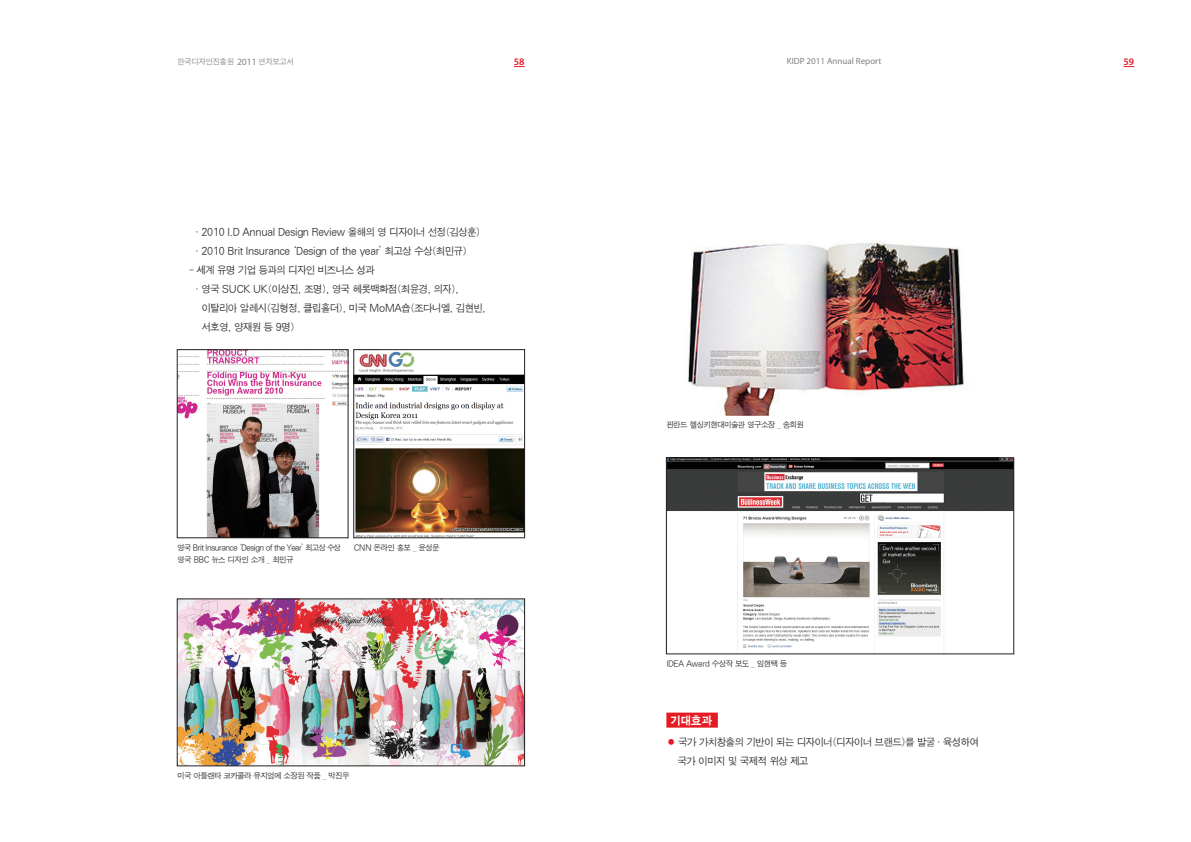
<style>
.page{position:relative;width:1191px;height:842px;background:#fff}
.page>*{position:absolute;margin:0;border:0;box-sizing:border-box;transform-origin:0 0}
.t1{font:11.5px "SMK Gothic Std";color:#fff;scale:.95 1}
.t2{font:10.2px/19px "SMJ Gothic Std";letter-spacing:-.09em;color:#231f20;scale:.95 1}
.t3{font:600 10px "Myriad Pro";color:#e51a23}
.t4{font:9px "Myriad Pro";color:#808285}
.t5{font:8px "SMJ Gothic Std";letter-spacing:-.09em;color:#231f20;scale:.95 1}
.t6{font:8px/12px "SMJ Gothic Std";letter-spacing:-.13em;color:#231f20;scale:.95 1}
.t7{font:8px "SMJ Gothic Std";letter-spacing:-.07em;color:#808285;scale:.95 1}
.s1{font-family:"Myriad Pro";font-size:9.5px}
.s2{color:#e51a23}
</style>
<div class="page">
<div style="left:666px;top:713px;width:52px;height:15px;background:#e51a23"></div>
<img style="left:179px;top:351px;width:167px;height:185px">
<div style="left:177px;top:349px;width:171px;height:189px;border:1px solid #231f20"></div>
<img style="left:687px;top:240px;width:277px;height:176px">
<img style="left:355px;top:351px;width:168px;height:185px">
<div style="left:353px;top:349px;width:172px;height:189px;border:1px solid #231f20"></div>
<img style="left:668px;top:460px;width:344px;height:192px">
<div style="left:666px;top:458px;width:348px;height:196px;border:1px solid #231f20"></div>
<img style="left:179px;top:601px;width:344px;height:163px">
<div style="left:177px;top:599px;width:348px;height:167px;border:1px solid #231f20"></div>
<p class="t7" style="left:177px;top:57px;width:125px">한국디자인진흥원 <span class="s1">2011</span> 연차보고서</p>
<p class="t3" style="left:514px;top:55px;width:12px">58</p>
<p class="t4" style="left:787px;top:56px;width:96px">KIDP 2011 Annual Report</p>
<p class="t3" style="left:1123px;top:55px;width:12px">59</p>
<p class="t2" style="left:192px;top:223px;width:305px">· 2010 I.D Annual Design Review 올해의 영 디자이너 선정(김상훈) · 2010 Brit Insurance ‘Design of the year’ 최고상 수상(최민규)</p>
<p class="t2" style="left:189px;top:261px;width:197px">- 세계 유명 기업 등과의 디자인 비즈니스 성과</p>
<p class="t2" style="left:192px;top:280px;width:282px">· 영국 SUCK UK(이상진, 조명), 영국 헤롯백화점(최윤경, 의자),</p>
<p class="t2" style="left:201px;top:299px;width:301px">이탈리아 알레시(김형정, 클립홀더), 미국 MoMA숍(조다니엘, 김현빈,</p>
<p class="t2" style="left:201px;top:318px;width:100px">서호영, 양재원 등 9명)</p>
<p class="t6" style="left:177px;top:542px;width:174px">영국 Brit Insurance ‘Design of the Year’ 최고상 수상 영국 BBC 뉴스 디자인 소개 _ 최민규</p>
<p class="t5" style="left:354px;top:543px;width:92px">CNN 온라인 홍보 _ 윤성문</p>
<p class="t5" style="left:177px;top:771px;width:183px">미국 아틀랜타 코카콜라 뮤지엄에 소장된 작품 _ 박진우</p>
<p class="t5" style="left:666px;top:420px;width:146px">핀란드 헬싱키현대미술관 영구소장 _ 송희원</p>
<p class="t5" style="left:666px;top:659px;width:129px">IDEA Award 수상작 보도 _ 임현택 등</p>
<p class="t1" style="left:670px;top:714px;width:46px">기대효과</p>
<p class="t2" style="left:677px;top:732px;width:319px;text-indent:-11px"><span class="s2">●</span> 국가 가치창출의 기반이 되는 디자이너(디자이너 브랜드)를 발굴・육성하여 국가 이미지 및 국제적 위상 제고</p>
</div>
